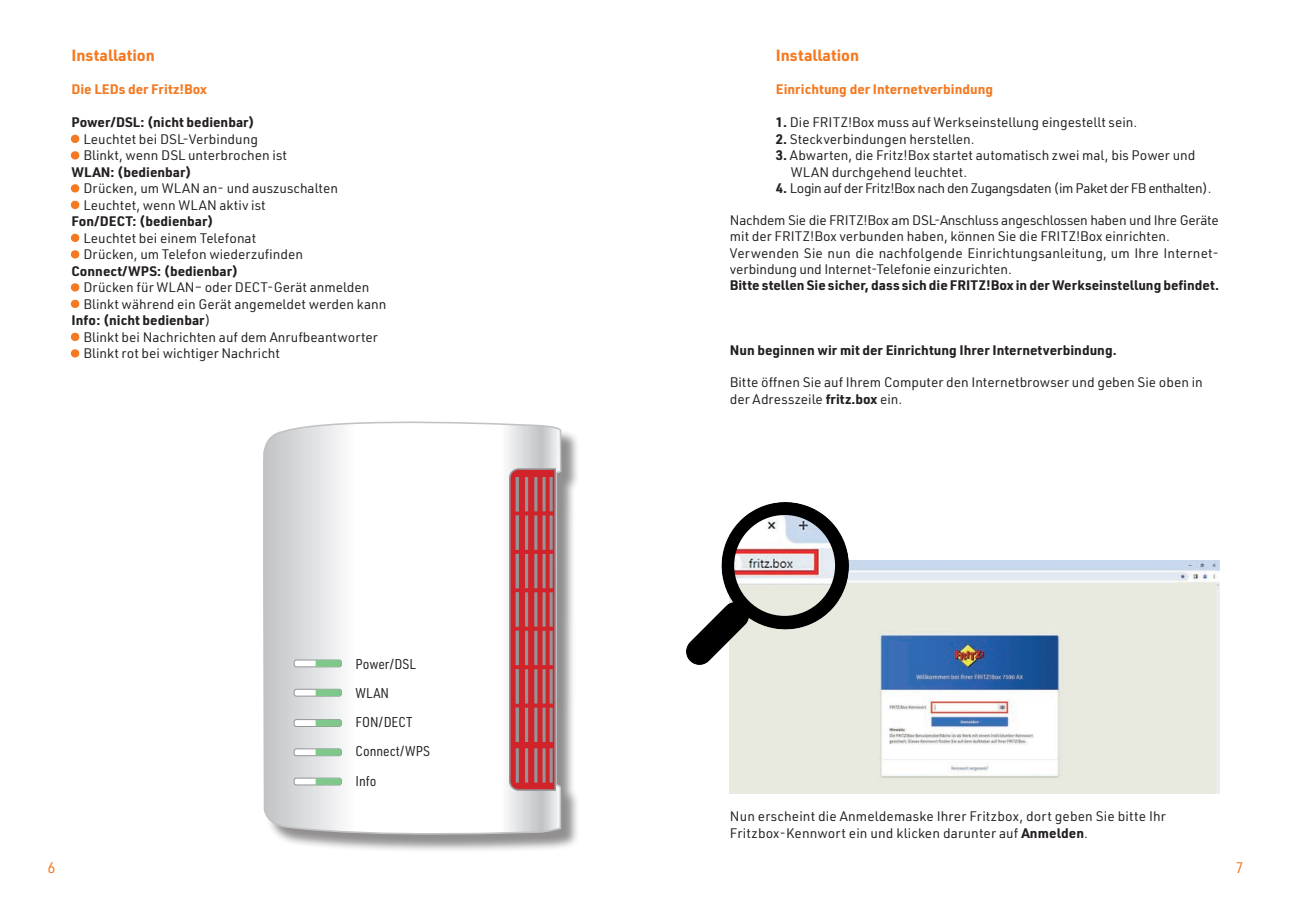
<style>
.page{position:relative;width:1293px;height:910px;background:#fff}
.page>*{position:absolute;margin:0;border:0;box-sizing:border-box;transform-origin:0 0}
.t1{font:700 15.9px "URWDIN";color:#f47921}
.t2{font:15px "URWDIN";color:#f47921}
.t3{font:13.95px/29.1px "URWDIN Semi Cond";color:#231f20}
.t4{font:13.5px/16.5px "URWDIN";color:#231f20}
.t5{font:700 13.5px "URWDIN";color:#231f20}
.t6{font:13.5px "URWDIN";letter-spacing:-.03em;color:#231f20}
.t7{font:700 13.5px "URWDIN";color:#f47921}
.s1{font-weight:900;color:#f47921}
.s2{font-weight:700}
</style>
<div class="page">
<img style="left:730px;top:560px;width:489px;height:234px">
<img style="left:686px;top:503px;width:162px;height:162px">
<img style="left:734px;top:515px;width:101px;height:101px;border-radius:50px">
<div style="left:265px;top:424px;width:315px;height:429px;background:#231f20;opacity:.5"></div>
<svg style="left:263px;top:421px;width:299px;height:418px"></svg>
<div style="left:294px;top:778px;width:47px;height:7px;background:#fff;border-radius:2px"></div>
<div style="left:294px;top:778px;width:48px;height:7px;border:1px solid #939598;border-radius:2px"></div>
<svg style="left:316px;top:778px;width:25px;height:7px"></svg>
<div style="left:294px;top:749px;width:47px;height:7px;background:#fff;border-radius:2px"></div>
<div style="left:294px;top:748px;width:48px;height:8px;border:1px solid #939598;border-radius:2px"></div>
<svg style="left:316px;top:749px;width:25px;height:7px"></svg>
<div style="left:294px;top:720px;width:47px;height:6px;background:#fff;border-radius:2px"></div>
<div style="left:294px;top:719px;width:48px;height:8px;border:1px solid #939598;border-radius:2px"></div>
<svg style="left:316px;top:720px;width:25px;height:6px"></svg>
<div style="left:294px;top:689px;width:47px;height:7px;background:#fff;border-radius:2px"></div>
<div style="left:294px;top:689px;width:48px;height:7px;border:1px solid #939598;border-radius:2px"></div>
<svg style="left:316px;top:689px;width:25px;height:7px"></svg>
<div style="left:294px;top:660px;width:47px;height:7px;background:#fff;border-radius:2px"></div>
<div style="left:294px;top:660px;width:48px;height:7px;border:1px solid #939598;border-radius:2px"></div>
<svg style="left:316px;top:660px;width:25px;height:7px"></svg>
<svg style="left:508px;top:467px;width:49px;height:325px;background:#c83f45"></svg>
<hr style="left:516px;top:748px;width:3px;height:35px;background:#939598">
<hr style="left:516px;top:708px;width:3px;height:34px;background:#939598">
<hr style="left:516px;top:669px;width:3px;height:35px;background:#939598">
<hr style="left:516px;top:631px;width:3px;height:34px;background:#939598">
<hr style="left:516px;top:592px;width:3px;height:35px;background:#939598">
<hr style="left:516px;top:554px;width:3px;height:34px;background:#939598">
<hr style="left:516px;top:515px;width:3px;height:35px;background:#939598">
<hr style="left:516px;top:477px;width:3px;height:34px;background:#939598">
<hr style="left:525px;top:748px;width:3px;height:35px;background:#939598">
<hr style="left:525px;top:708px;width:3px;height:34px;background:#939598">
<hr style="left:525px;top:669px;width:3px;height:35px;background:#939598">
<hr style="left:525px;top:631px;width:3px;height:34px;background:#939598">
<hr style="left:525px;top:592px;width:3px;height:35px;background:#939598">
<hr style="left:525px;top:554px;width:3px;height:34px;background:#939598">
<hr style="left:525px;top:515px;width:3px;height:35px;background:#939598">
<hr style="left:525px;top:477px;width:3px;height:34px;background:#939598">
<hr style="left:534px;top:748px;width:3px;height:35px;background:#939598">
<hr style="left:534px;top:708px;width:3px;height:34px;background:#939598">
<hr style="left:534px;top:669px;width:3px;height:35px;background:#939598">
<hr style="left:534px;top:631px;width:3px;height:34px;background:#939598">
<hr style="left:534px;top:592px;width:3px;height:35px;background:#939598">
<hr style="left:534px;top:554px;width:3px;height:34px;background:#939598">
<hr style="left:534px;top:515px;width:3px;height:35px;background:#939598">
<hr style="left:534px;top:477px;width:3px;height:34px;background:#939598">
<hr style="left:542px;top:748px;width:3px;height:35px;background:#939598">
<hr style="left:542px;top:708px;width:3px;height:34px;background:#939598">
<hr style="left:542px;top:669px;width:3px;height:35px;background:#939598">
<hr style="left:542px;top:631px;width:3px;height:34px;background:#939598">
<hr style="left:542px;top:592px;width:3px;height:35px;background:#939598">
<hr style="left:542px;top:554px;width:3px;height:34px;background:#939598">
<hr style="left:542px;top:515px;width:3px;height:35px;background:#939598">
<hr style="left:542px;top:477px;width:3px;height:34px;background:#939598">
<svg style="left:549px;top:748px;width:4px;height:35px"></svg>
<svg style="left:549px;top:708px;width:4px;height:34px"></svg>
<svg style="left:549px;top:669px;width:4px;height:35px"></svg>
<svg style="left:549px;top:631px;width:4px;height:34px"></svg>
<svg style="left:549px;top:592px;width:4px;height:35px"></svg>
<svg style="left:549px;top:554px;width:4px;height:34px"></svg>
<svg style="left:549px;top:515px;width:4px;height:35px"></svg>
<svg style="left:549px;top:477px;width:4px;height:34px"></svg>
<p class="t1" style="left:71px;top:44px;width:85px">Installation</p>
<p class="t7" style="left:71px;top:80px;width:137px">Die LEDs der Fritz!Box</p>
<p class="t5" style="left:71px;top:113px;width:185px">Power/DSL: (nicht bedienbar)</p>
<p class="t4" style="left:71px;top:130px;width:188px"><span class="s1">•</span> Leuchtet bei DSL-Verbindung</p>
<p class="t4" style="left:71px;top:147px;width:217px"><span class="s1">•</span> Blinkt, wenn DSL unterbrochen ist<br><span class="s2">WLAN: (bedienbar)</span></p>
<p class="t4" style="left:71px;top:180px;width:268px"><span class="s1">•</span> Drücken, um WLAN an- und auszuschalten</p>
<p class="t4" style="left:71px;top:196px;width:196px"><span class="s1">•</span> Leuchtet, wenn WLAN aktiv ist<br><span class="s2">Fon/DECT: (bedienbar)</span></p>
<p class="t4" style="left:71px;top:229px;width:186px"><span class="s1">•</span> Leuchtet bei einem Telefonat</p>
<p class="t4" style="left:71px;top:246px;width:233px"><span class="s1">•</span> Drücken, um Telefon wiederzufinden<br><span class="s2">Connect/WPS: (bedienbar)</span></p>
<p class="t4" style="left:71px;top:279px;width:300px"><span class="s1">•</span> Drücken für WLAN– oder DECT-Gerät anmelden</p>
<p class="t4" style="left:71px;top:295px;width:316px"><span class="s1">•</span> Blinkt während ein Gerät angemeldet werden kann<br><span class="s2">Info: (nicht bedienbar</span>)</p>
<p class="t4" style="left:71px;top:328px;width:308px"><span class="s1">•</span> Blinkt bei Nachrichten auf dem Anrufbeantworter</p>
<p class="t4" style="left:71px;top:345px;width:210px"><span class="s1">•</span> Blinkt rot bei wichtiger Nachricht</p>
<p class="t3" style="left:355px;top:649px;width:76px">Power/DSL<br>WLAN<br>FON/DECT<br>Connect/WPS<br>Info</p>
<p class="t1" style="left:776px;top:44px;width:85px">Installation</p>
<p class="t7" style="left:776px;top:80px;width:219px">Einrichtung der Internetverbindung</p>
<p class="t4" style="left:776px;top:114px;width:363px"><span class="s2">1.</span> Die FRITZ!Box muss auf Werkseinstellung eingestellt sein.</p>
<p class="t4" style="left:776px;top:130px;width:200px"><span class="s2">2.</span> Steckverbindungen herstellen.</p>
<p class="t4" style="left:791px;top:147px;width:406px;text-indent:-15px"><span class="s2">3.</span> Abwarten, die Fritz!Box startet automatisch zwei mal, bis Power und<br>WLAN durchgehend leuchtet.</p>
<p class="t6" style="left:776px;top:179px;width:437px"><span class="s2">4.</span> Login auf der Fritz!Box nach den Zugangsdaten (im Paket der FB enthalten).</p>
<p class="t4" style="left:730px;top:212px;width:490px">Nachdem Sie die FRITZ!Box am DSL-Anschluss angeschlossen haben und Ihre Geräte mit der FRITZ!Box verbunden haben, können Sie die FRITZ!Box einrichten.<br>Verwenden Sie nun die nachfolgende Einrichtungsanleitung, um Ihre Internet&shy;verbindung und Internet-Telefonie einzurichten.</p>
<p class="t5" style="left:730px;top:276px;width:490px">Bitte stellen Sie sicher, dass sich die FRITZ!Box in der Werkseinstellung befindet.</p>
<p class="t5" style="left:730px;top:341px;width:388px">Nun beginnen wir mit der Einrichtung Ihrer Internetverbindung.</p>
<p class="t4" style="left:730px;top:374px;width:474px">Bitte öffnen Sie auf Ihrem Computer den Internetbrowser und geben Sie oben in der Adresszeile <span class="s2">fritz.box</span> ein.</p>
<p class="t4" style="left:730px;top:808px;width:437px">Nun erscheint die Anmeldemaske Ihrer Fritzbox, dort geben Sie bitte Ihr<br>Fritzbox-Kennwort ein und klicken darunter auf <span class="s2">Anmelden</span>.</p>
<p class="t2" style="left:48px;top:857px;width:10px">6</p>
<p class="t2" style="left:1235px;top:857px;width:10px">7</p>
</div>
